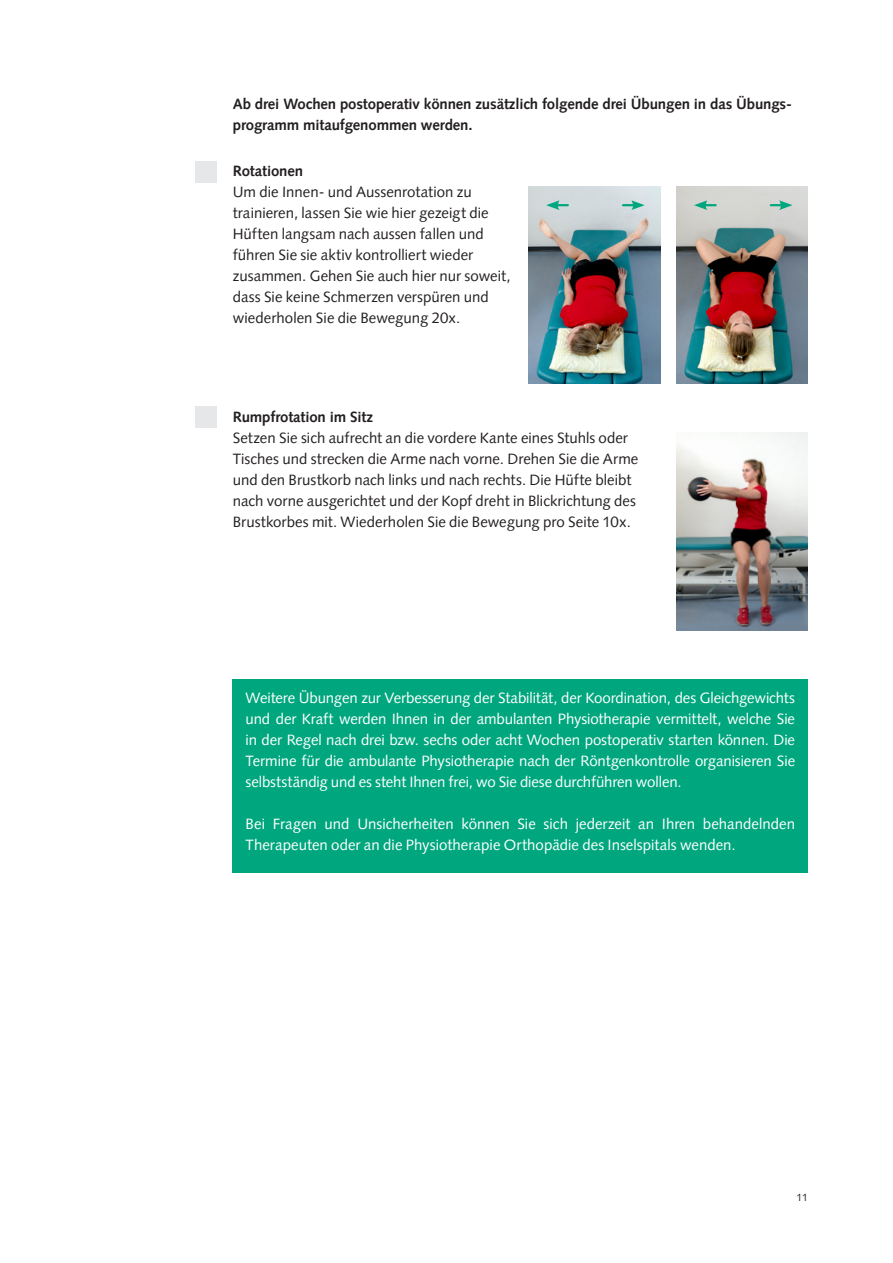
<style>
.page{position:relative;width:893px;height:1263px;background:#fff}
.page>*{position:absolute;margin:0;border:0;box-sizing:border-box;transform-origin:0 0}
.t1{font:15px/21px "Syntax LT Pro";color:#231f20}
.t2{font:15px/21px "Syntax LT Pro";color:#fff;text-align:justify}
.t3{font:700 15px/21px "Syntax LT Pro";letter-spacing:-.01em;color:#231f20}
.t4{font:10.5px "Syntax LT Pro";color:#231f20}
</style>
<div class="page">
<div style="left:233px;top:679px;width:575px;height:193px;background:#00a77e"></div>
<img style="left:528px;top:187px;width:132px;height:196px">
<svg style="left:623px;top:200px;width:22px;height:10px"></svg>
<svg style="left:546px;top:200px;width:22px;height:10px"></svg>
<img style="left:676px;top:433px;width:132px;height:197px">
<img style="left:676px;top:187px;width:132px;height:196px">
<svg style="left:771px;top:200px;width:21px;height:10px"></svg>
<svg style="left:694px;top:200px;width:22px;height:10px"></svg>
<div style="left:195px;top:407px;width:21px;height:21px;background:#e6e7e9"></div>
<div style="left:195px;top:161px;width:21px;height:21px;background:#e6e7e9"></div>
<p class="t3" style="left:233px;top:93px;width:561px">Ab drei Wochen postoperativ können zusätzlich folgende drei Übungen in das Übungs&shy;programm mitaufgenommen werden.</p>
<p class="t3" style="left:233px;top:160px;width:72px">Rotationen</p>
<p class="t1" style="left:233px;top:181px;width:279px">Um die Innen- und Aussenrotation zu trainieren, lassen Sie wie hier gezeigt die Hüften langsam nach aussen fallen und führen Sie sie aktiv kontrolliert wieder zusammen. Gehen Sie auch hier nur soweit, dass Sie keine Schmerzen verspüren und wiederholen Sie die Bewegung 20x.</p>
<p class="t3" style="left:233px;top:406px;width:142px">Rumpfrotation im Sitz</p>
<p class="t1" style="left:233px;top:427px;width:407px">Setzen Sie sich aufrecht an die vordere Kante eines Stuhls oder Tisches und strecken die Arme nach vorne. Drehen Sie die Arme und den Brustkorb nach links und nach rechts. Die Hüfte bleibt nach vorne ausgerichtet und der Kopf dreht in Blickrichtung des Brustkorbes mit. Wiederholen Sie die Bewegung pro Seite 10x.</p>
<p class="t2" style="left:246px;top:687px;width:551px">Weitere Übungen zur Verbesserung der Stabilität, der Koordination, des Gleichgewichts und der Kraft werden Ihnen in der ambulanten Physiotherapie vermittelt, welche Sie in der Regel nach drei bzw. sechs oder acht Wochen postoperativ starten können. Die Termine für die ambulante Physiotherapie nach der Röntgenkontrolle organisieren Sie selbstständig und es steht Ihnen frei, wo Sie diese durchführen wollen.</p>
<p class="t2" style="left:246px;top:813px;width:551px">Bei Fragen und Unsicherheiten können Sie sich jederzeit an Ihren behandelnden<br>Therapeuten oder an die Physiotherapie Orthopädie des Inselspitals wenden.</p>
<p class="t4" style="left:796px;top:1191px;width:13px">11</p>
</div>
